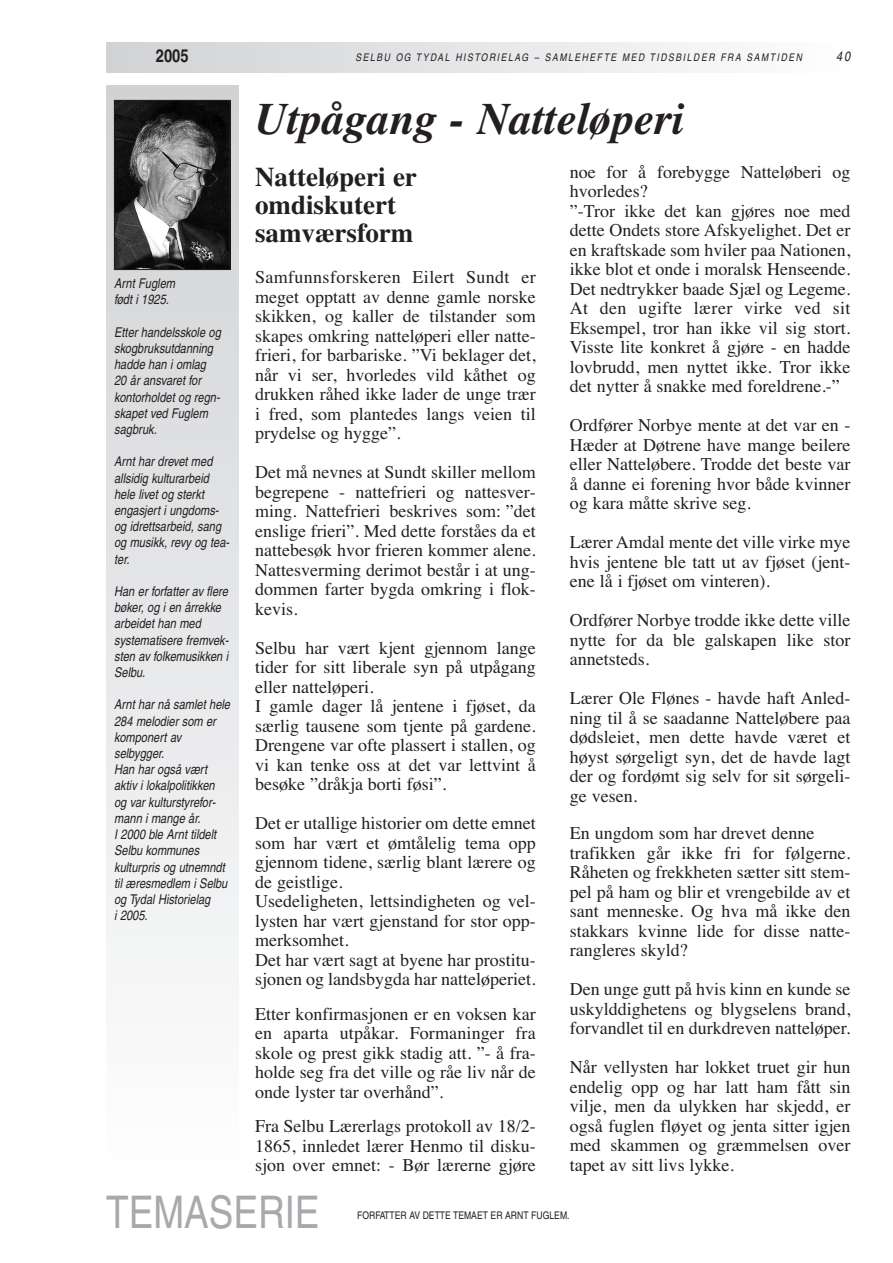
<style>
.page{position:relative;width:893px;height:1263px;background:#fff}
.page>*{position:absolute;margin:0;border:0;box-sizing:border-box;transform-origin:0 0}
.t1{font:italic 700 45px "Times";color:#231f20}
.t2{font:condensed 45px "Helvetica";color:#a8a9ad}
.t3{font:700 27px/27.8px "Times";color:#231f20}
.t4{font:18px/19.5px "Times";color:#231f20;text-align:justify}
.t5{font:700 condensed 18px "Helvetica";color:#231f20}
.t6{font:italic condensed 13.5px/16.2px "Helvetica";color:#231f20}
.t7{font:italic condensed 10.5px "Helvetica";letter-spacing:.15em;color:#231f20}
.t8{font:condensed 10.5px "Helvetica";color:#231f20}
</style>
<div class="page">
<div style="left:106px;top:85px;width:132px;height:1093px;background:linear-gradient(to bottom,#c2c3c5,#fff)"></div>
<div style="left:106px;top:43px;width:744px;height:30px;background:linear-gradient(to right,#d0d1d4,#fdfefe)"></div>
<img style="left:116px;top:102px;width:112px;height:166px">
<div style="left:114px;top:100px;width:116px;height:170px;border:1px solid #231f20"></div>
<p class="t5" style="left:156px;top:49px;width:34px">2005</p>
<p class="t6" style="left:114px;top:277px;width:62px">Arnt Fuglem født i 1925.</p>
<p class="t6" style="left:114px;top:325px;width:108px">Etter handelsskole og skogbruksutdanning hadde han i omlag<br>20 år ansvaret for kontorholdet og regn&shy;skapet ved Fuglem sagbruk.</p>
<p class="t6" style="left:114px;top:455px;width:116px">Arnt har drevet med allsidig kulturarbeid hele livet og sterkt engasjert i ungdoms&shy;og idrettsarbeid, sang og musikk, revy og tea&shy;ter.</p>
<p class="t6" style="left:114px;top:584px;width:115px">Han er forfatter av flere bøker, og i en årrekke arbeidet han med systematisere fremvek&shy;sten av folkemusikken i<br>Selbu.</p>
<p class="t6" style="left:114px;top:698px;width:117px">Arnt har nå samlet hele<br>284 melodier som er komponert av selbygger.<br>Han har også vært aktiv i lokalpolitikken og var kulturstyrefor&shy;mann i mange år.<br>I 2000 ble Arnt tildelt<br>Selbu kommunes kulturpris og utnemndt til æresmedlem i Selbu og Tydal Historielag<br>i 2005.</p>
<p class="t7" style="left:355px;top:54px;width:448px">SELBU OG TYDAL HISTORIELAG – SAMLEHEFTE MED TIDSBILDER FRA SAMTIDEN</p>
<p class="t6" style="left:836px;top:50px;width:16px">40</p>
<h1 class="t1" style="left:255px;top:103px;width:431px">Utpågang - Natteløperi</h1>
<h2 class="t3" style="left:255px;top:166px;width:163px">Natteløperi er omdiskutert samværsform</h2>
<p class="t4" style="left:255px;top:267px;width:282px">Samfunnsforskeren Eilert Sundt er meget opptatt av denne gamle norske skikken, og kaller de tilstander som skapes omkring natteløperi eller natte&shy;frieri, for barbariske. ”Vi beklager det, når vi ser, hvorledes vild kåthet og drukken råhed ikke lader de unge trær i fred, som plantedes langs veien til prydelse og hygge”.</p>
<p class="t4" style="left:255px;top:462px;width:282px">Det må nevnes at Sundt skiller mellom begrepene - nattefrieri og nattesver&shy;ming. Nattefrieri beskrives som: ”det enslige frieri”. Med dette forståes da et nattebesøk hvor frieren kommer alene.<br>Nattesverming derimot består i at ung&shy;dommen farter bygda omkring i flok&shy;kevis.</p>
<p class="t4" style="left:255px;top:638px;width:282px;text-align:left">Selbu har vært kjent gjennom lange tider for sitt liberale syn på utpågang eller natteløperi.<br>I gamle dager lå jentene i fjøset, da særlig tausene som tjente på gardene.<br>Drengene var ofte plassert i stallen, og vi kan tenke oss at det var lettvint å besøke ”dråkja borti føsi”.</p>
<p class="t4" style="left:255px;top:813px;width:282px;text-align:left">Det er utallige historier om dette emnet som har vært et ømtålelig tema opp gjennom tidene, særlig blant lærere og de geistlige.<br>Usedeligheten, lettsindigheten og vel&shy;lysten har vært gjenstand for stor opp&shy;merksomhet.<br>Det har vært sagt at byene har prostitu&shy;sjonen og landsbygda har natteløperiet.</p>
<p class="t4" style="left:255px;top:1004px;width:282px">Etter konfirmasjonen er en voksen kar en aparta utpåkar. Formaninger fra skole og prest gikk stadig att. ”- å fra&shy;holde seg fra det ville og råe liv når de onde lyster tar overhånd”.</p>
<p class="t4" style="left:255px;top:1116px;width:282px">Fra Selbu Lærerlags protokoll av 18/2- 1865, innledet lærer Henmo til disku&shy;sjon over emnet: - Bør lærerne gjøre</p>
<p class="t4" style="left:570px;top:162px;width:282px;text-align:left">noe for å forebygge Natteløberi og hvorledes?<br>”-Tror ikke det kan gjøres noe med dette Ondets store Afskyelighet. Det er en kraftskade som hviler paa Nationen, ikke blot et onde i moralsk Henseende.<br>Det nedtrykker baade Sjæl og Legeme.<br>At den ugifte lærer virke ved sit Eksempel, tror han ikke vil sig stort.<br>Visste lite konkret å gjøre - en hadde lovbrudd, men nyttet ikke. Tror ikke det nytter å snakke med foreldrene.-”</p>
<p class="t4" style="left:570px;top:415px;width:282px">Ordfører Norbye mente at det var en - Hæder at Døtrene have mange beilere eller Natteløbere. Trodde det beste var å danne ei forening hvor både kvinner og kara måtte skrive seg.</p>
<p class="t4" style="left:570px;top:532px;width:282px">Lærer Amdal mente det ville virke mye hvis jentene ble tatt ut av fjøset (jent&shy;ene lå i fjøset om vinteren).</p>
<p class="t4" style="left:570px;top:610px;width:282px">Ordfører Norbye trodde ikke dette ville nytte for da ble galskapen like stor annetsteds.</p>
<p class="t4" style="left:570px;top:688px;width:282px">Lærer Ole Flønes - havde haft Anled&shy;ning til å se saadanne Natteløbere paa dødsleiet, men dette havde været et høyst sørgeligt syn, det de havde lagt der og fordømt sig selv for sit sørgeli&shy;ge vesen.</p>
<p class="t4" style="left:570px;top:823px;width:282px;text-align:left">En ungdom som har drevet denne trafikken går ikke fri for følgerne.<br>Råheten og frekkheten sætter sitt stem&shy;pel på ham og blir et vrengebilde av et sant menneske. Og hva må ikke den stakkars kvinne lide for disse natte&shy;rangleres skyld?</p>
<p class="t4" style="left:570px;top:979px;width:282px">Den unge gutt på hvis kinn en kunde se uskylddighetens og blygselens brand, forvandlet til en durkdreven natteløper.</p>
<p class="t4" style="left:570px;top:1057px;width:282px">Når vellysten har lokket truet gir hun endelig opp og har latt ham fått sin vilje, men da ulykken har skjedd, er også fuglen fløyet og jenta sitter igjen med skammen og græmmelsen over tapet av sitt livs lykke.</p>
<h1 class="t2" style="left:106px;top:1195px;width:215px">TEMASERIE</h1>
<p class="t8" style="left:357px;top:1211px;width:214px">FORFATTER AV DETTE TEMAET ER ARNT FUGLEM.</p>
</div>
